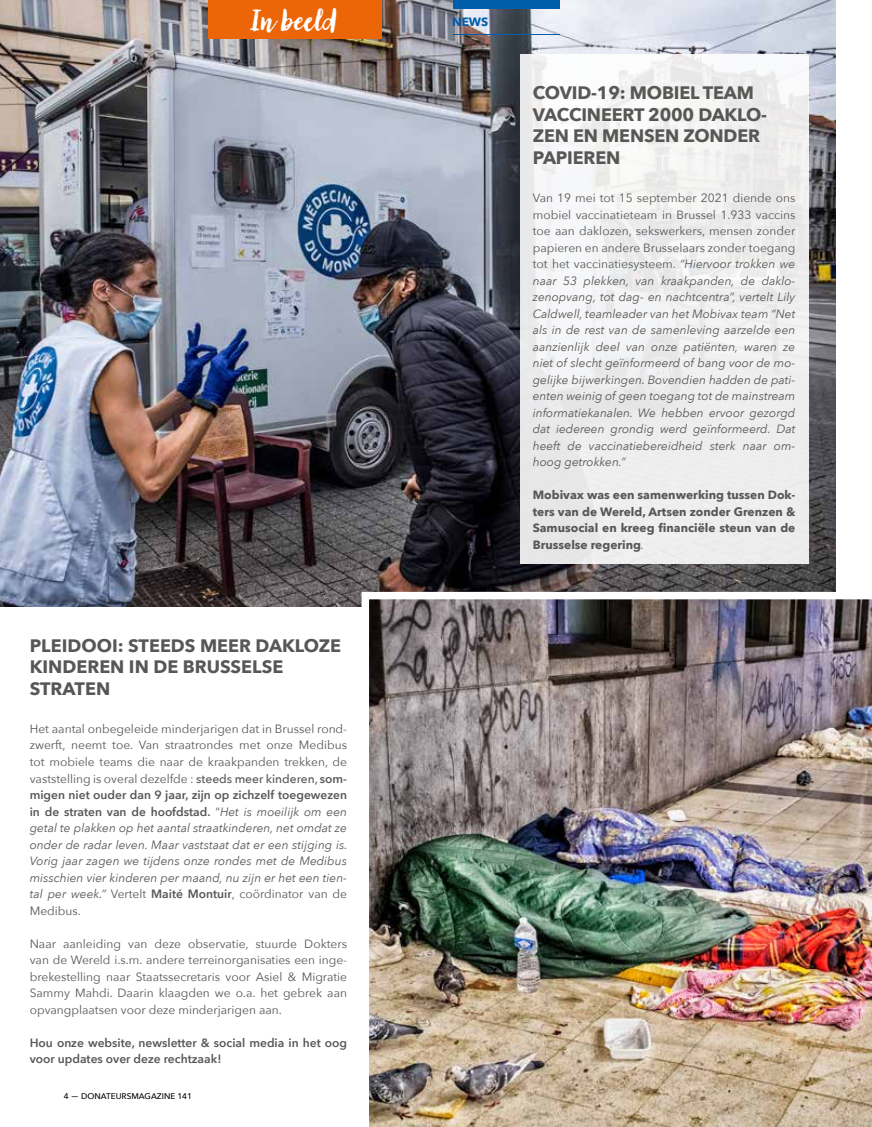
<style>
.page{position:relative;width:872px;height:1127px;background:#fff}
.page>*{position:absolute;margin:0;border:0;box-sizing:border-box;transform-origin:0 0}
.t1{font:28.5px "Lullabies";color:#fff}
.t2{font:700 18px/21.6px "Avenir Next";letter-spacing:-.01em;color:#575756}
.t3{font:italic 12px/16.5px "Avenir Next";color:#575756;text-align:justify}
.t4{font:12px/16.5px "Avenir Next";color:#575756;text-align:justify}
.t5{font:700 12px/16.5px "Avenir Next";color:#575756;text-align:justify}
.t6{font:600 12px/16.5px "Avenir Next";color:#575756}
.t7{font:700 12px "Avenir Next";color:#005da9}
.t8{font:500 8.25px "Avenir Next";color:#000}
.s1{font-style:normal}
.s2{font-weight:500;font-style:normal}
.s3{font-weight:600;font-style:normal}
.s4{font-family:"Helvetica";font-weight:400}
.s5{font-weight:400;font-style:italic}
</style>
<div class="page">
<img style="left:0;top:0;width:836px;height:606px">
<div style="left:453px;top:0;width:106px;height:9px;background:#005da9"></div>
<hr style="left:453px;top:34px;width:106px;height:1px;background:#005da9">
<div style="left:520px;top:54px;width:288px;height:509px;background:#eeeeef"></div>
<img style="left:361px;top:592px;width:511px;height:535px">
<div style="left:208px;top:0;width:174px;height:38px;background:#ec6608"></div>
<h1 class="t1" style="left:252px;top:2px;width:88px">In beeld</h1>
<h2 class="t2" style="left:30px;top:634px;width:313px">PLEIDOOI: STEEDS MEER DAKLOZE<br>KINDEREN IN DE BRUSSELSE<br>STRATEN</h2>
<p class="t3" style="left:30px;top:720px;width:319px"><span class="s1">Het aantal onbegeleide minderjarigen dat in Brussel rond&shy;zwerft, neemt toe. Van straatrondes met onze Medibus tot mobiele teams die naar de kraakpanden trekken, de vaststelling is overal dezelfde :</span> <span class="s2">steeds meer kinderen,</span> <span class="s3">som&shy;migen niet ouder dan 9 jaar, zijn op zichzelf toegewezen in de straten van de hoofdstad.</span> <span class="s1">“</span>Het is moeilijk om een getal te plakken op het aantal straatkinderen, net omdat ze onder de radar leven. Maar vaststaat dat er een stijging is.<br>Vorig jaar zagen we tijdens onze rondes met de Medibus misschien vier kinderen per maand, nu zijn er het een tien&shy;tal per week.” <span class="s1">Vertelt</span> <span class="s3">Maité Montuir</span><span class="s1">, coördinator van de Medibus.</span></p>
<p class="t4" style="left:30px;top:934px;width:319px">Naar aanleiding van deze observatie, stuurde Dokters van de Wereld i.s.m. andere terreinorganisaties een inge&shy;brekestelling naar Staatssecretaris voor Asiel &amp; Migratie Sammy Mahdi. Daarin klaagden we o.a. het gebrek aan opvangplaatsen voor deze minderjarigen aan.</p>
<p class="t6" style="left:30px;top:1034px;width:319px">Hou onze website, newsletter &amp; social media in het oog voor updates over deze rechtzaak!</p>
<p class="t8" style="left:64px;top:1089px;width:130px">4 <span class="s4">—</span> DONATEURSMAGAZINE 141</p>
<p class="t7" style="left:452px;top:11px;width:38px">NEWS</p>
<h2 class="t2" style="left:533px;top:82px;width:236px">COVID-19: MOBIEL TEAM<br>VACCINEERT 2000 DAKLO-<br>ZEN EN MENSEN ZONDER<br>PAPIEREN</h2>
<p class="t3" style="left:533px;top:189px;width:264px"><span class="s1">Van 19 mei tot 15 september 2021 diende ons mobiel vaccinatieteam in Brussel 1.933 vaccins toe aan daklozen, sekswerkers, mensen zonder papieren en andere Brusselaars zonder toegang tot het vaccinatiesysteem.</span> “Hiervoor trokken we naar 53 plekken, van kraakpanden, de daklo&shy;zenopvang, tot dag- en nachtcentra”, vertelt Lily Caldwell, teamleader van het Mobivax team “Net als in de rest van de samenleving aarzelde een aanzienlijk deel van onze patiënten, waren ze niet of slecht geïnformeerd of bang voor de mo&shy;gelijke bijwerkingen. Bovendien hadden de pati&shy;ënten weinig of geen toegang tot de mainstream informatiekanalen. We hebben ervoor gezorgd dat iedereen grondig werd geïnformeerd. Dat heeft de vaccinatiebereidheid sterk naar om&shy;hoog getrokken.”</p>
<p class="t5" style="left:533px;top:486px;width:264px">Mobivax was een samenwerking tussen Dok&shy;ters van de Wereld, Artsen zonder Grenzen &amp; Samusocial en kreeg financiële steun van de Brusselse regering<span class="s5">.</span></p>
</div>
